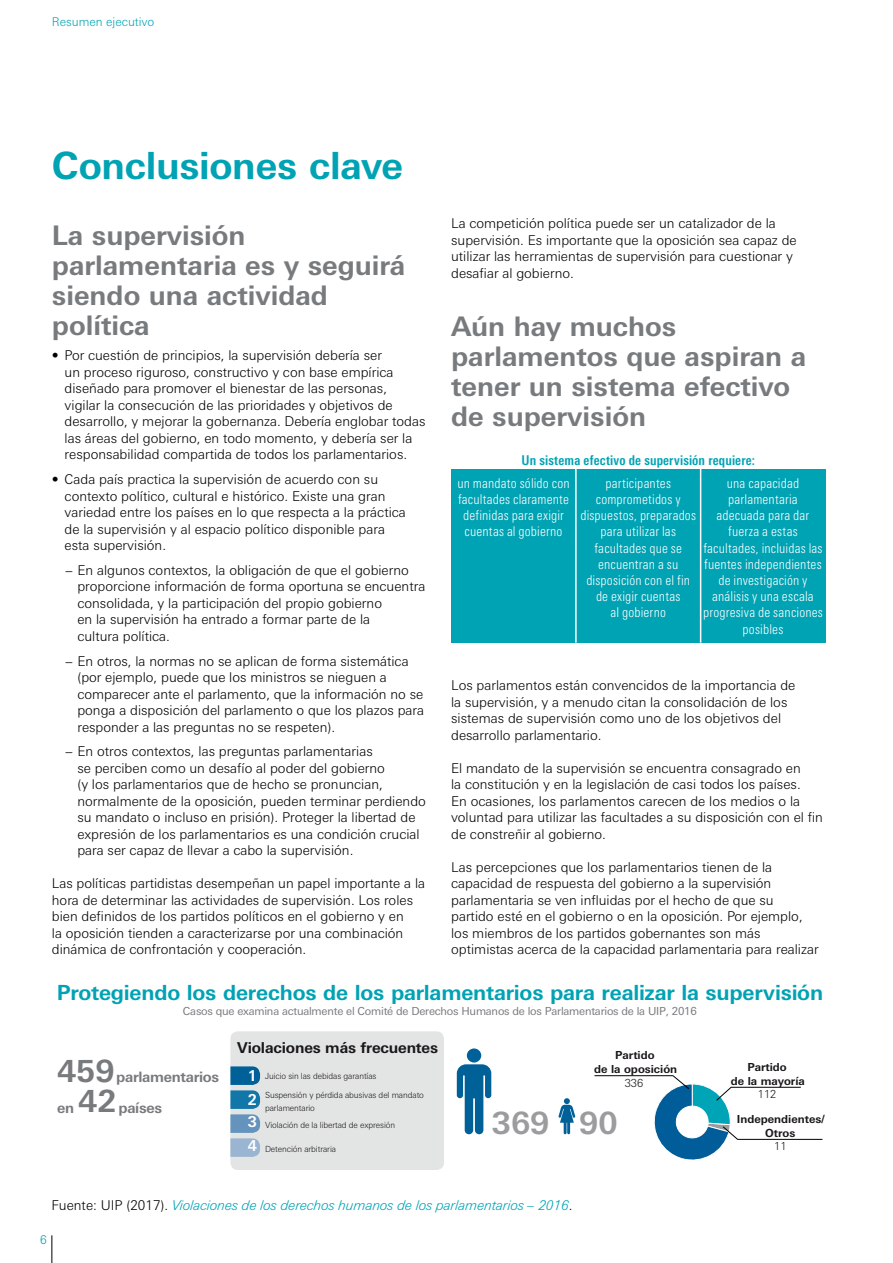
<style>
.page{position:relative;width:893px;height:1263px;background:#fff}
.page>*{position:absolute;margin:0;border:0;box-sizing:border-box;transform-origin:0 0}
.t1{font:700 37.5px "Linotype Univers Basic";letter-spacing:-.01em;color:#00a3b4}
.t2{font:700 30.6px "Linotype Univers Basic";color:#9b9c9e}
.t3{font:700 27px/30px "Linotype Univers Basic";color:#787b7e}
.t4{font:700 20.85px "Linotype Univers Basic";letter-spacing:-.01em;color:#00a2b3}
.t5{font:700 15px "Linotype Univers Basic";letter-spacing:-.01em;color:#1a171b}
.t6{font:700 15px/24.2px "Linotype Univers Basic";color:#fff}
.t7{font:700 14.4px/30.6px "Linotype Univers Basic";letter-spacing:-.02em;color:#787b7e}
.t8{font:300 13.5px/16.5px "Linotype Univers Basic";color:#000}
.t9{font:300 condensed 13.5px/16.2px "Linotype Univers";letter-spacing:.01em;color:#fff;text-align:center}
.t10{font:italic 300 13.5px "Linotype Univers Basic";color:#00a3b4}
.t11{font:700 condensed 13.5px "Linotype Univers";letter-spacing:.01em;color:#00a3b4}
.t12{font:300 12px "Linotype Univers Basic";color:#00a3b4}
.t13{font:11.1px "Linotype Univers Basic";letter-spacing:-.02em;color:#787b7e}
.t14{font:700 11.1px/13.6px "Linotype Univers Basic";color:#1a171b;text-align:center}
.t15{font:300 11.1px "Linotype Univers Basic";color:#1a171b}
.t16{font:300 8.55px/18.3px "Linotype Univers Basic";letter-spacing:-.01em;color:#1a171b}
.s1{font-size:30.6px}
.s2{font-style:normal;color:#000}
</style>
<div class="page">
<svg style="left:51px;top:1235px;width:1px;height:28px"></svg>
<div style="left:451px;top:469px;width:374px;height:174px;background:#00a3b4"></div>
<hr style="left:575px;top:468px;width:2px;height:175px;background:#fff">
<hr style="left:700px;top:468px;width:1px;height:175px;background:#fff">
<div style="left:230px;top:1031px;width:214px;height:139px;background:#e3e4e4;border-radius:7px"></div>
<svg style="left:230px;top:1066px;width:30px;height:91px"></svg>
<svg style="left:594px;top:1075px;width:229px;height:85px"></svg>
<svg style="left:457px;top:1048px;width:34px;height:86px"></svg>
<svg style="left:558px;top:1098px;width:17px;height:36px"></svg>
<p class="t12" style="left:52px;top:15px;width:104px">Resumen ejecutivo</p>
<h1 class="t1" style="left:52px;top:143px;width:353px">Conclusiones clave</h1>
<h3 class="t3" style="left:52px;top:220px;width:355px">La supervisión parlamentaria es y seguirá siendo una actividad política</h3>
<p class="t8" style="left:65px;top:347px;width:362px;text-indent:-13px">• Por cuestión de principios, la supervisión debería ser<br>un proceso riguroso, constructivo y con base empírica diseñado para promover el bienestar de las personas, vigilar la consecución de las prioridades y objetivos de desarrollo, y mejorar la gobernanza. Debería englobar todas las áreas del gobierno, en todo momento, y debería ser la responsabilidad compartida de todos los parlamentarios.</p>
<p class="t8" style="left:65px;top:471px;width:343px;text-indent:-13px">• Cada país practica la supervisión de acuerdo con su contexto político, cultural e histórico. Existe una gran variedad entre los países en lo que respecta a la práctica de la supervisión y al espacio político disponible para esta supervisión.</p>
<p class="t8" style="left:77px;top:562px;width:349px;text-indent:-13px">− En algunos contextos, la obligación de que el gobierno proporcione información de forma oportuna se encuentra consolidada, y la participación del propio gobierno<br>en la supervisión ha entrado a formar parte de la<br>cultura política.</p>
<p class="t8" style="left:77px;top:652px;width:348px;text-indent:-13px">− En otros, la normas no se aplican de forma sistemática (por ejemplo, puede que los ministros se nieguen a comparecer ante el parlamento, que la información no se ponga a disposición del parlamento o que los plazos para responder a las preguntas no se respeten).</p>
<p class="t8" style="left:77px;top:743px;width:350px;text-indent:-13px">− En otros contextos, las preguntas parlamentarias<br>se perciben como un desafío al poder del gobierno<br>(y los parlamentarios que de hecho se pronuncian, normalmente de la oposición, pueden terminar perdiendo su mandato o incluso en prisión). Proteger la libertad de expresión de los parlamentarios es una condición crucial para ser capaz de llevar a cabo la supervisión.</p>
<p class="t8" style="left:52px;top:875px;width:375px">Las políticas partidistas desempeñan un papel importante a la hora de determinar las actividades de supervisión. Los roles bien definidos de los partidos políticos en el gobierno y en<br>la oposición tienden a caracterizarse por una combinación dinámica de confrontación y cooperación.</p>
<p class="t8" style="left:451px;top:215px;width:347px">La competición política puede ser un catalizador de la supervisión. Es importante que la oposición sea capaz de utilizar las herramientas de supervisión para cuestionar y desafiar al gobierno.</p>
<h3 class="t3" style="left:451px;top:311px;width:356px">Aún hay muchos parlamentos que aspiran a tener un sistema efectivo de supervisión</h3>
<p class="t11" style="left:521px;top:452px;width:235px">Un sistema efectivo de supervisión requiere:</p>
<p class="t9" style="left:457px;top:475px;width:114px">un mandato sólido con facultades claramente definidas para exigir cuentas al gobierno</p>
<p class="t9" style="left:580px;top:475px;width:117px">participantes comprometidos y dispuestos, preparados para utilizar las facultades que se encuentran a su disposición con el fin de exigir cuentas<br>al gobierno</p>
<p class="t9" style="left:703px;top:475px;width:121px">una capacidad parlamentaria adecuada para dar fuerza a estas facultades, incluidas las fuentes independientes de investigación y análisis y una escala progresiva de sanciones posibles</p>
<p class="t8" style="left:451px;top:677px;width:346px">Los parlamentos están convencidos de la importancia de la supervisión, y a menudo citan la consolidación de los sistemas de supervisión como uno de los objetivos del desarrollo parlamentario.</p>
<p class="t8" style="left:451px;top:760px;width:373px">El mandato de la supervisión se encuentra consagrado en<br>la constitución y en la legislación de casi todos los países.<br>En ocasiones, los parlamentos carecen de los medios o la voluntad para utilizar las facultades a su disposición con el fin de constreñir al gobierno.</p>
<p class="t8" style="left:451px;top:859px;width:369px">Las percepciones que los parlamentarios tienen de la capacidad de respuesta del gobierno a la supervisión parlamentaria se ven influidas por el hecho de que su partido esté en el gobierno o en la oposición. Por ejemplo, los miembros de los partidos gobernantes son más optimistas acerca de la capacidad parlamentaria para realizar</p>
<h3 class="t4" style="left:57px;top:980px;width:768px">Protegiendo los derechos de los parlamentarios para realizar la supervisión</h3>
<p class="t13" style="left:183px;top:1005px;width:515px">Casos que examina actualmente el Comité de Derechos Humanos de los Parlamentarios de la UIP, 2016</p>
<p class="t7" style="left:57px;top:1062px;width:164px"><span class="s1">459</span> parlamentarios en <span class="s1">42</span> países</p>
<p class="t5" style="left:237px;top:1039px;width:202px">Violaciones más frecuentes</p>
<p class="t16" style="left:265px;top:1067px;width:160px">Juicio sin las debidas garantías<br>Suspensión y pérdida abusivas del mandato</p>
<p class="t16" style="left:265px;top:1099px;width:132px;line-height:17px">parlamentario<br>Violación de la libertad de expresión</p>
<p class="t16" style="left:265px;top:1139px;width:73px">Detención arbitraria</p>
<p class="t6" style="left:248px;top:1063px;width:11px">1<br>2</p>
<p class="t6" style="left:248px;top:1110px;width:11px">3<br>4</p>
<p class="t14" style="left:594px;top:1048px;width:84px">Partido<br>de la oposición</p>
<p class="t15" style="left:625px;top:1076px;width:20px">336</p>
<h2 class="t2" style="left:492px;top:1105px;width:127px">369 90</h2>
<p class="t10" style="left:51px;top:1197px;width:523px"><span class="s2">Fuente: UIP (2017).</span> Violaciones de los derechos humanos de los parlamentarios – 2016<span class="s2">.</span></p>
<p class="t12" style="left:40px;top:1232px;width:8px">6</p>
<p class="t14" style="left:731px;top:1060px;width:76px">Partido<br>de la mayoría</p>
<p class="t15" style="left:758px;top:1088px;width:20px">112</p>
<p class="t14" style="left:737px;top:1112px;width:89px">Independientes/<br>Otros</p>
<p class="t15" style="left:774px;top:1140px;width:14px">11</p>
</div>
